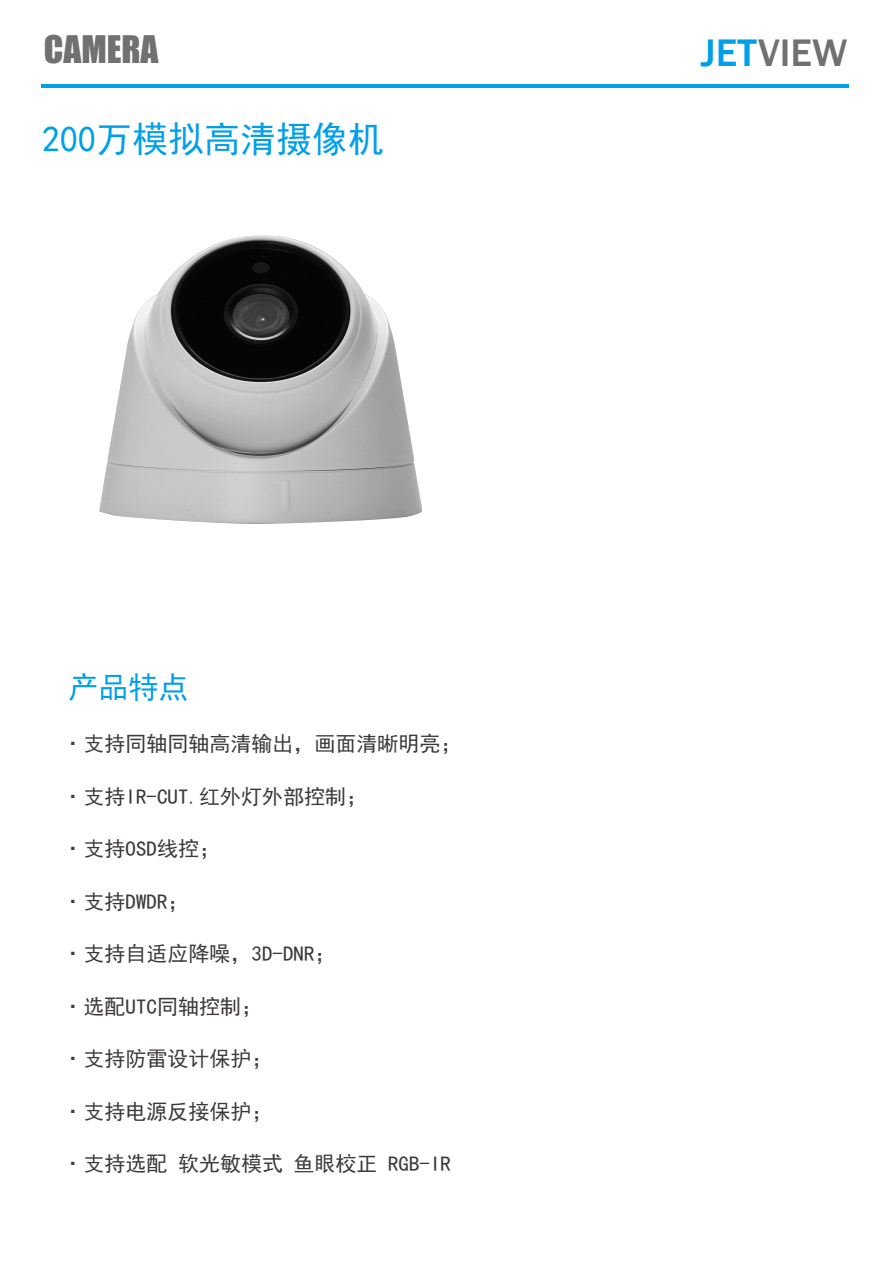
<style>
.page{position:relative;width:893px;height:1263px;background:#fff}
.page>*{position:absolute;margin:0;border:0;box-sizing:border-box;transform-origin:0 0}
.t1{font:500 39.45px "Franklin Gothic";color:#727171}
.t2{font:36.3px "Sim Hei";color:#00a0e9}
.t3{font:34.95px "Impact";color:#727171}
.t4{font:30.3px "Sim Hei";color:#00a0e9}
.t5{font:21px "Sim Hei";color:#3e3a39}
.s1{color:#00a0e9}
</style>
<div class="page">
<hr style="left:41px;top:84px;width:808px;height:3px;background:#00a0e9">
<img style="left:99px;top:235px;width:323px;height:289px">
<h3 class="t3" style="left:44px;top:22px;width:116px">CAMERA</h3>
<h1 class="t1" style="left:701px;top:29px;width:148px"><span class="s1">JET</span>VIEW</h1>
<h2 class="t2" style="left:42px;top:120px;width:343px">200万模拟高清摄像机</h2>
<h3 class="t4" style="left:68px;top:672px;width:121px">产品特点</h3>
<p class="t5" style="left:62px;top:733px;width:400px">·支持同轴同轴高清输出，画面清晰明亮；</p>
<p class="t5" style="left:62px;top:786px;width:306px">·支持IR-CUT.红外灯外部控制；</p>
<p class="t5" style="left:62px;top:838px;width:159px">·支持OSD线控；</p>
<p class="t5" style="left:62px;top:891px;width:127px">·支持DWDR；</p>
<p class="t5" style="left:62px;top:943px;width:274px">·支持自适应降噪，3D-DNR；</p>
<p class="t5" style="left:62px;top:996px;width:201px">·选配UTC同轴控制；</p>
<p class="t5" style="left:62px;top:1048px;width:211px">·支持防雷设计保护；</p>
<p class="t5" style="left:62px;top:1101px;width:211px">·支持电源反接保护；</p>
<p class="t5" style="left:62px;top:1153px;width:390px">·支持选配 软光敏模式 鱼眼校正 RGB-IR</p>
</div>
